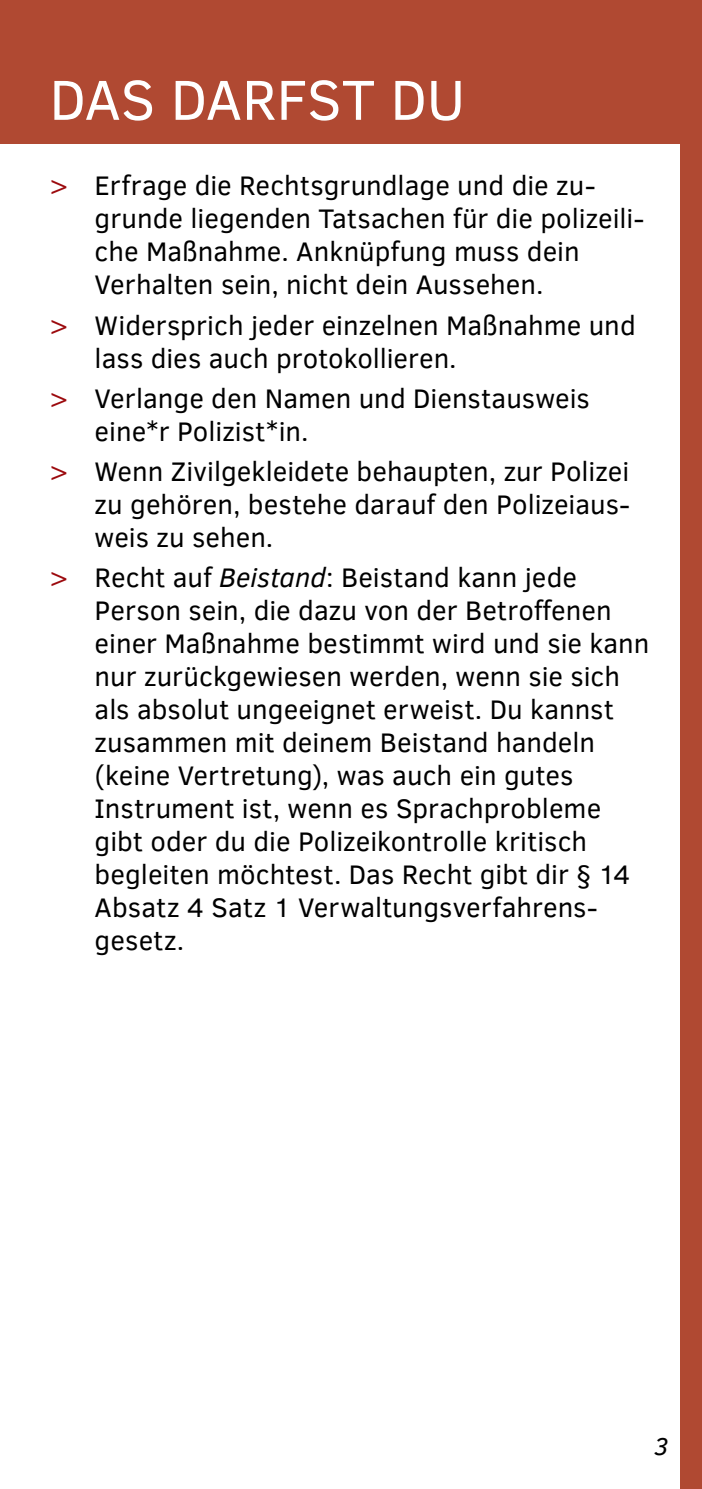
<style>
.page{position:relative;width:702px;height:1489px;background:#fff}
.page>*{position:absolute;margin:0;border:0;box-sizing:border-box;transform-origin:0 0}
.headline_1{font:57.5px "Clear Sans";letter-spacing:-.005em;color:#fff}
.t1{font:27.5px/33px "Clear Sans";color:#000}
.Fließtext{font:italic 25px "Clear Sans";color:#000}
.s1{color:#9c0a0e}
.s2{font-style:italic}
</style>
<div class="page">
<div style="left:680px;top:128px;width:22px;height:1360px;background:#b04932"></div>
<div style="left:0;top:0;width:702px;height:144px;background:#b04932"></div>
<h1 class="headline_1" style="left:50px;top:62px;width:417px">DAS DARFST DU</h1>
<p class="t1" style="left:95px;top:169px;width:551px;text-indent:-45px"><span class="s1">&gt;</span> Erfrage die Rechtsgrundlage und die zu&shy;grunde liegenden Tatsachen für die polizeili&shy;che Maßnahme. Anknüpfung muss dein Verhalten sein, nicht dein Aussehen.</p>
<p class="t1" style="left:95px;top:308px;width:542px;text-indent:-45px"><span class="s1">&gt;</span> Widersprich jeder einzelnen Maßnahme und lass dies auch protokollieren.</p>
<p class="t1" style="left:95px;top:381px;width:496px;text-indent:-45px"><span class="s1">&gt;</span> Verlange den Namen und Dienstausweis eine*r Polizist*in.</p>
<p class="t1" style="left:95px;top:454px;width:537px;text-align:justify;text-indent:-45px"><span class="s1">&gt;</span> Wenn Zivilgekleidete behaupten, zur Polizei zu gehören, bestehe darauf den Polizeiaus&shy;weis zu sehen.</p>
<p class="t1" style="left:95px;top:560px;width:556px;text-indent:-45px"><span class="s1">&gt;</span> Recht auf <span class="s2">Beistand</span>: Beistand kann jede Person sein, die dazu von der Betroffenen einer Maßnahme bestimmt wird und sie kann nur zurückgewiesen werden, wenn sie sich als absolut ungeeignet erweist. Du kannst zusammen mit deinem Beistand handeln (keine Vertretung), was auch ein gutes Instrument ist, wenn es Sprachprobleme gibt oder du die Polizeikontrolle kritisch begleiten möchtest. Das Recht gibt dir § 14<br>Absatz 4 Satz 1 Verwaltungsverfahrens&shy;gesetz.</p>
<p class="Fließtext" style="left:654px;top:1429px;width:16px">3</p>
</div>
